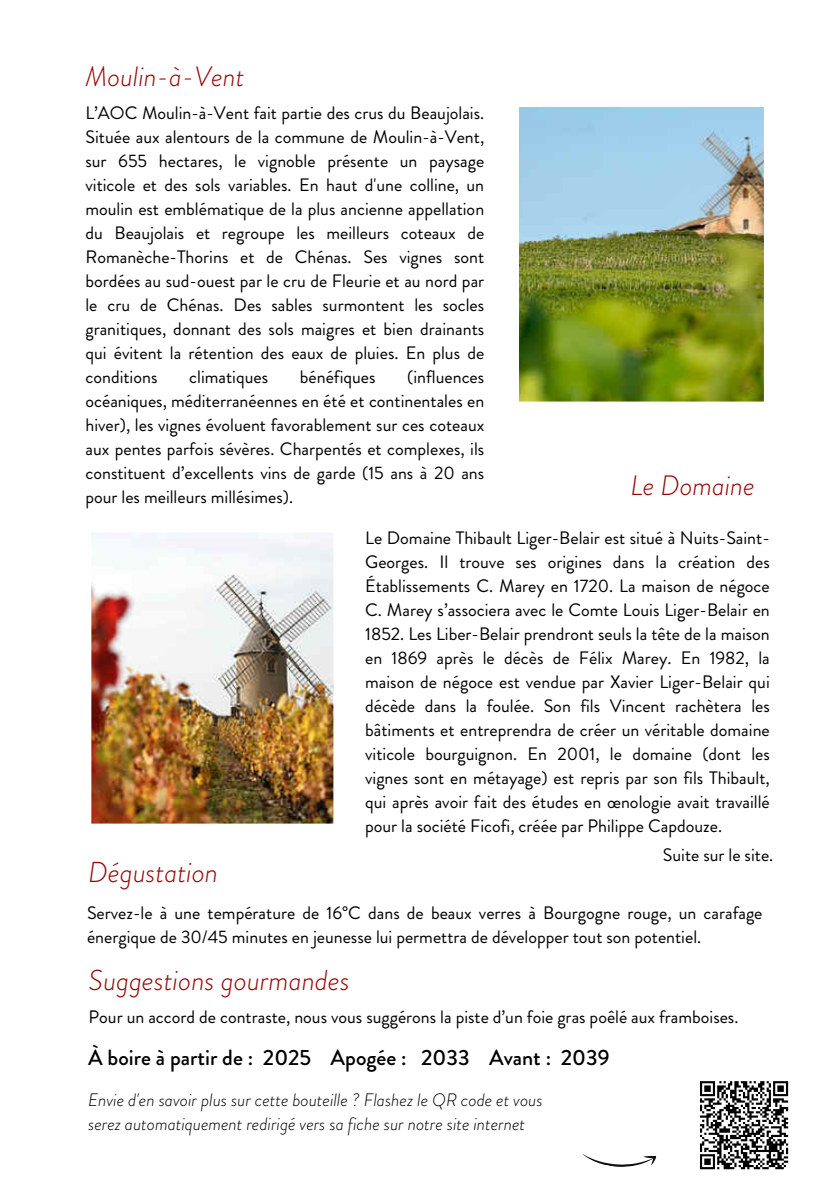
<style>
.page{position:relative;width:839px;height:1191px;background:#fff}
.page>*{position:absolute;margin:0;border:0;box-sizing:border-box;transform-origin:0 0}
.t1{font:italic 300 28.8px "Brandon Grotesque";color:#960607}
.t2{font:italic 300 28px "Brandon Grotesque";color:#960607}
.t3{font:500 22px "Brandon Grotesque";color:#000}
.t4{font:18px/24px "Brandon Grotesque";color:#000;text-align:justify}
.t5{font:italic 300 18px/24px "Brandon Grotesque";color:#000}
</style>
<div class="page">
<svg style="left:583px;top:1154px;width:73px;height:13px"></svg>
<img style="left:519px;top:107px;width:245px;height:295px">
<img style="left:91px;top:533px;width:243px;height:291px">
<svg style="left:700px;top:1081px;width:89px;height:89px"></svg>
<h2 class="t2" style="left:85px;top:57px;width:160px">Moulin-à-Vent</h2>
<p class="t4" style="left:85px;top:101px;width:400px">L’AOC Moulin-à-Vent fait partie des crus du Beaujolais.<br>Située aux alentours de la commune de Moulin-à-Vent, sur 655 hectares, le vignoble présente un paysage viticole et des sols variables. En haut d'une colline, un moulin est emblématique de la plus ancienne appellation du Beaujolais et regroupe les meilleurs coteaux de Romanèche-Thorins et de Chénas. Ses vignes sont bordées au sud-ouest par le cru de Fleurie et au nord par le cru de Chénas. Des sables surmontent les socles granitiques, donnant des sols maigres et bien drainants qui évitent la rétention des eaux de pluies. En plus de conditions</p>
<p class="t4" style="left:85px;top:365px;width:400px;text-indent:322px">(influences océaniques, méditerranéennes en été et continentales en hiver), les vignes évoluent favorablement sur ces coteaux aux pentes parfois sévères. Charpentés et complexes, ils constituent d’excellents vins de garde (15 ans à 20 ans pour les meilleurs millésimes).</p>
<p class="t4" style="left:189px;top:365px;width:80px">climatiques</p>
<p class="t4" style="left:300px;top:365px;width:77px">bénéfiques</p>
<h2 class="t2" style="left:630px;top:466px;width:126px">Le Domaine</h2>
<h1 class="t1" style="left:88px;top:853px;width:131px">Dégustation</h1>
<p class="t4" style="left:365px;top:526px;width:406px">Le Domaine Thibault Liger-Belair est situé à Nuits-Saint-Georges. Il trouve ses origines dans la création des Établissements C. Marey en 1720. La maison de négoce C. Marey s’associera avec le Comte Louis Liger-Belair en 1852. Les Liber-Belair prendront seuls la tête de la maison en 1869 après le décès de Félix Marey. En 1982, la maison de négoce est vendue par Xavier Liger-Belair qui décède dans la foulée. Son fils Vincent rachètera les bâtiments et entreprendra de créer un véritable domaine viticole bourguignon. En 2001, le domaine (dont les vignes sont en métayage) est repris par son fils Thibault, qui après avoir fait des études en œnologie avait travaillé pour la société Ficofi, créée par Philippe Capdouze.</p>
<p class="t4" style="left:662px;top:843px;width:112px">Suite sur le site.</p>
<p class="t4" style="left:87px;top:901px;width:677px">Servez-le à une température de 16°C dans de beaux verres à Bourgogne rouge, un carafage énergique de 30/45 minutes en jeunesse lui permettra de développer tout son potentiel.</p>
<h1 class="t1" style="left:88px;top:960px;width:263px">Suggestions gourmandes</h1>
<p class="t4" style="left:88px;top:1005px;width:651px">Pour un accord de contraste, nous vous suggérons la piste d’un foie gras poêlé aux framboises.</p>
<p class="t3" style="left:88px;top:1043px;width:523px">À boire à partir de : 2025 Apogée : 2033 Avant : 2039</p>
<p class="t5" style="left:88px;top:1088px;width:456px">Envie d'en savoir plus sur cette bouteille ? Flashez le QR code et vous serez automatiquement redirigé vers sa fiche sur notre site internet</p>
</div>
